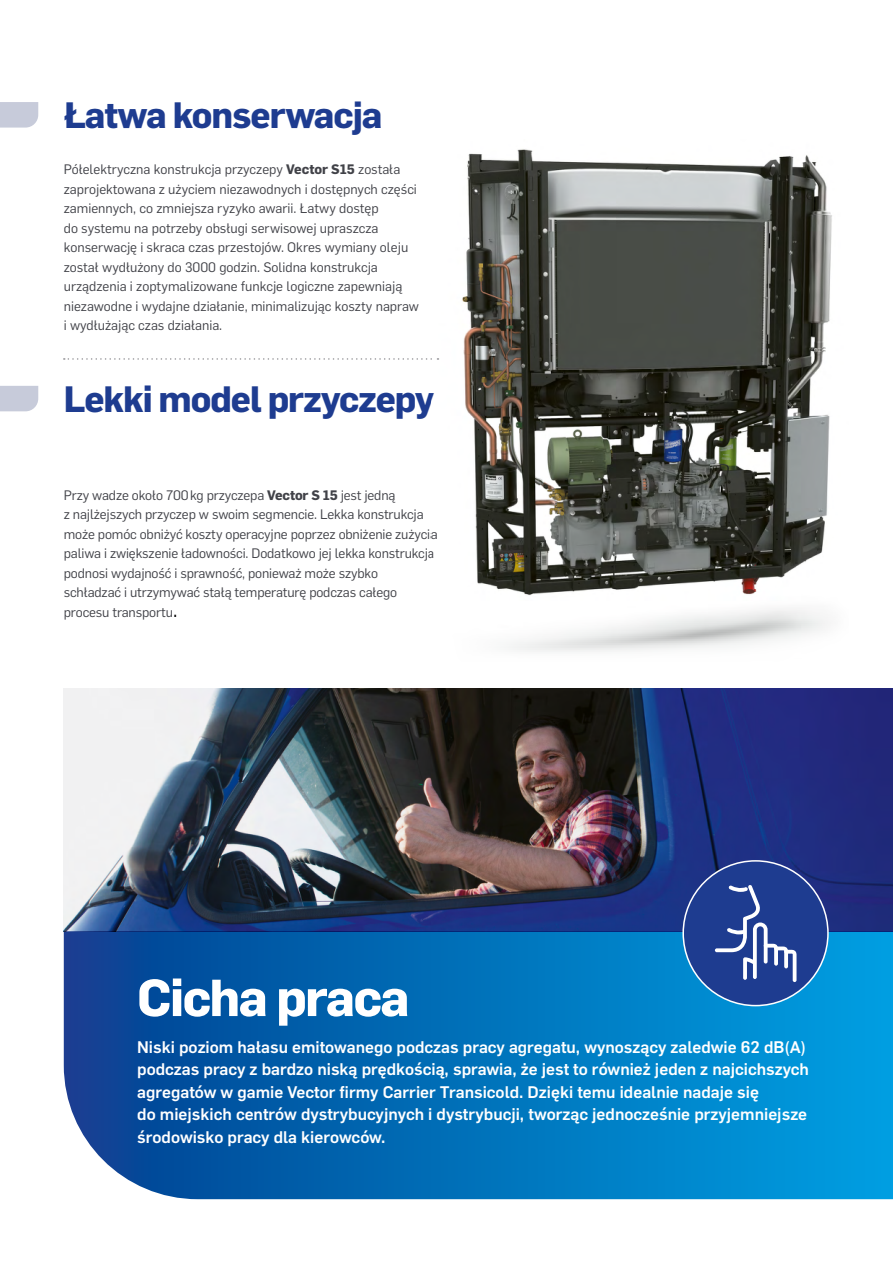
<style>
.page{position:relative;width:893px;height:1263px;background:#fff}
.page>*{position:absolute;margin:0;border:0;box-sizing:border-box;transform-origin:0 0}
.t1{font:700 51px "Flama";letter-spacing:-.03em;color:#fff}
.t2{font:700 36px "Flama";letter-spacing:-.03em;color:#1e3c90}
.t3{font:500 16.5px/22.5px "Flama";color:#fff}
.t4{font:13.5px/19.5px "Flama";letter-spacing:-.005em;color:#414248}
.s1{font-weight:700}
.s2{font-size:19.5px;color:#000}
</style>
<div class="page">
<svg style="left:64px;top:931px;width:829px;height:268px;background:#0672ba"></svg>
<img style="left:438px;top:149px;width:394px;height:503px">
<img style="left:64px;top:688px;width:829px;height:243px">
<svg style="left:64px;top:358px;width:374px;height:2px"></svg>
<div style="left:683px;top:861px;width:145px;height:145px;background:#1e3c90;border-radius:50%"></div>
<svg style="left:715px;top:885px;width:81px;height:97px"></svg>
<svg style="left:0;top:102px;width:38px;height:26px"></svg>
<svg style="left:0;top:386px;width:38px;height:25px"></svg>
<h2 class="t2" style="left:64px;top:89px;width:320px">Łatwa konserwacja</h2>
<p class="t4" style="left:64px;top:159px;width:357px">Półelektryczna konstrukcja przyczepy <span class="s1">Vector S15</span> została zaprojektowana z użyciem niezawodnych i dostępnych części zamiennych, co zmniejsza ryzyko awarii. Łatwy dostęp<br>do systemu na potrzeby obsługi serwisowej upraszcza konserwację i skraca czas przestojów. Okres wymiany oleju został wydłużony do 3000 godzin. Solidna konstrukcja urządzenia i zoptymalizowane funkcje logiczne zapewniają niezawodne i wydajne działanie, minimalizując koszty napraw i wydłużając czas działania.</p>
<h2 class="t2" style="left:64px;top:373px;width:373px">Lekki model przyczepy</h2>
<p class="t4" style="left:64px;top:484px;width:375px">Przy wadze około 700kg przyczepa <span class="s1">Vector S 15</span> jest jedną<br>z najlżejszych przyczep w swoim segmencie. Lekka konstrukcja może pomóc obniżyć koszty operacyjne poprzez obniżenie zużycia paliwa i zwiększenie ładowności. Dodatkowo jej lekka konstrukcja podnosi wydajność i sprawność, ponieważ może szybko schładzać i utrzymywać stałą temperaturę podczas całego procesu transportu<span class="s2">.</span></p>
<h1 class="t1" style="left:137px;top:961px;width:274px">Cicha praca</h1>
<p class="t3" style="left:137px;top:1034px;width:673px">Niski poziom hałasu emitowanego podczas pracy agregatu, wynoszący zaledwie 62 dB(A) podczas pracy z bardzo niską prędkością, sprawia, że jest to również jeden z najcichszych agregatów w gamie Vector firmy Carrier Transicold. Dzięki temu idealnie nadaje się<br>do miejskich centrów dystrybucyjnych i dystrybucji, tworząc jednocześnie przyjemniejsze środowisko pracy dla kierowców.</p>
</div>
